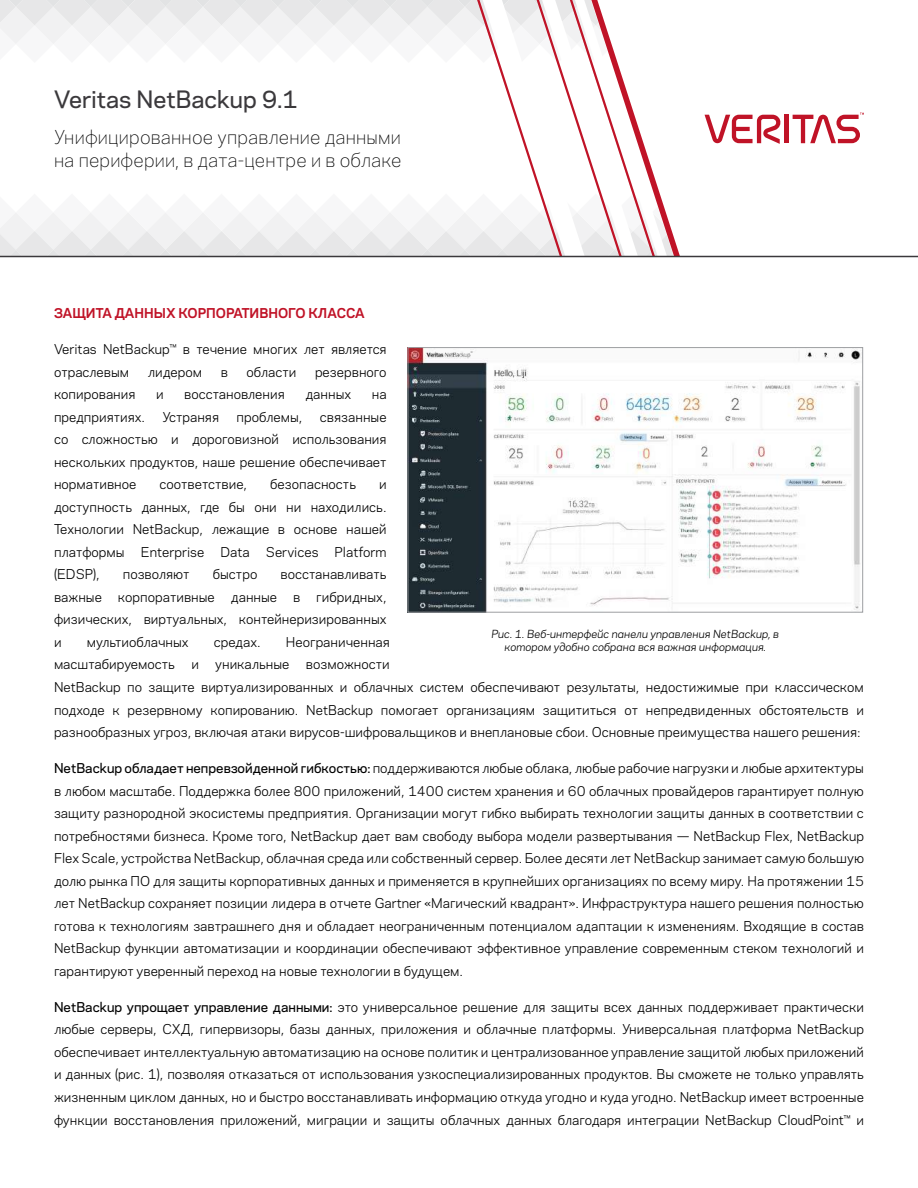
<style>
.page{position:relative;width:918px;height:1188px;background:#fff}
.page>*{position:absolute;margin:0;border:0;box-sizing:border-box;transform-origin:0 0}
.t1{font:500 22.5px "Polaris";letter-spacing:-.005em;color:#3b393c}
.t2{font:300 18px/22.5px "Polaris";letter-spacing:.01em;color:#000}
.t3{font:12.75px/22.5px "Polaris";color:#000;text-align:justify}
.t4{font:700 12.75px "Polaris";color:#c01327}
.t5{font:italic 10.5px/12.6px "Polaris";color:#000;text-align:center}
.s1{font-weight:500}
</style>
<div class="page">
<svg style="left:0;top:0;width:477px;height:256px"></svg>
<svg style="left:477px;top:0;width:441px;height:256px"></svg>
<hr style="left:785px;top:115px;width:4px;height:28px;background:#c01327">
<svg style="left:705px;top:115px;width:76px;height:29px"></svg>
<svg style="left:793px;top:113px;width:71px;height:30px"></svg>
<hr style="left:0;top:256px;width:918px;height:1px;background:#3b393c">
<img style="left:408px;top:349px;width:455px;height:264px">
<div style="left:408px;top:347px;width:455px;height:265px;border:1px solid #9d9fa2"></div>
<h1 class="t1" style="left:54px;top:82px;width:245px">Veritas NetBackup 9.1</h1>
<h2 class="t2" style="left:54px;top:125px;width:349px">Унифицированное управление данными на периферии, в дата-центре и в облаке</h2>
<p class="t4" style="left:54px;top:304px;width:312px">ЗАЩИТА ДАННЫХ КОРПОРАТИВНОГО КЛАССА</p>
<p class="t3" style="left:54px;top:337px;width:334px">Veritas NetBackup™ в течение многих лет является отраслевым</p>
<p class="t3" style="left:148px;top:360px;width:56px">лидером</p>
<p class="t3" style="left:221px;top:360px;width:9px">в</p>
<p class="t3" style="left:247px;top:360px;width:51px">области</p>
<p class="t3" style="left:315px;top:360px;width:73px">резервного</p>
<p class="t3" style="left:54px;top:382px;width:83px">копирования</p>
<p class="t3" style="left:156px;top:382px;width:9px">и</p>
<p class="t3" style="left:184px;top:382px;width:102px">восстановления</p>
<p class="t3" style="left:305px;top:382px;width:47px">данных</p>
<p class="t3" style="left:372px;top:382px;width:16px">на</p>
<p class="t3" style="left:54px;top:405px;width:93px">предприятиях.</p>
<p class="t3" style="left:163px;top:405px;width:58px">Устраняя</p>
<p class="t3" style="left:237px;top:405px;width:67px">проблемы,</p>
<p class="t3" style="left:54px;top:405px;width:334px;text-indent:266px">связанные со сложностью и дороговизной использования нескольких продуктов, наше решение обеспечивает нормативное</p>
<p class="t3" style="left:160px;top:472px;width:89px">соответствие,</p>
<p class="t3" style="left:270px;top:472px;width:87px">безопасность</p>
<p class="t3" style="left:54px;top:472px;width:334px;text-indent:325px">и доступность данных, где бы они ни находились.<br>Технологии NetBackup, лежащие в основе нашей платформы</p>
<p class="t3" style="left:141px;top:540px;width:65px">Enterprise</p>
<p class="t3" style="left:220px;top:540px;width:31px">Data</p>
<p class="t3" style="left:266px;top:540px;width:54px">Services</p>
<p class="t3" style="left:335px;top:540px;width:53px">Platform</p>
<p class="t3" style="left:54px;top:562px;width:47px">(EDSP),</p>
<p class="t3" style="left:123px;top:562px;width:68px">позволяют</p>
<p class="t3" style="left:213px;top:562px;width:46px">быстро</p>
<p class="t3" style="left:280px;top:562px;width:108px">восстанавливать</p>
<p class="t3" style="left:54px;top:585px;width:50px">важные</p>
<p class="t3" style="left:118px;top:585px;width:98px">корпоративные</p>
<p class="t3" style="left:231px;top:585px;width:48px">данные</p>
<p class="t3" style="left:293px;top:585px;width:9px">в</p>
<p class="t3" style="left:54px;top:585px;width:334px;text-indent:262px">гибридных, физических, виртуальных, контейнеризированных и</p>
<p class="t3" style="left:87px;top:630px;width:103px">мультиоблачных</p>
<p class="t3" style="left:214px;top:630px;width:48px">средах.</p>
<p class="t3" style="left:286px;top:630px;width:105px">Неограниченная</p>
<p class="t3" style="left:54px;top:652px;width:123px">масштабируемость</p>
<p class="t3" style="left:191px;top:652px;width:9px">и</p>
<p class="t3" style="left:215px;top:652px;width:76px">уникальные</p>
<p class="t3" style="left:306px;top:652px;width:85px">возможности</p>
<p class="t5" style="left:491px;top:627px;width:289px">Рис. 1. Веб-интерфейс панели управления NetBackup, в котором удобно собрана вся важная информация.</p>
<p class="t3" style="left:54px;top:676px;width:812px">NetBackup по защите виртуализированных и облачных систем обеспечивают результаты, недостижимые при классическом подходе к резервному копированию. NetBackup помогает организациям защититься от непредвиденных обстоятельств и разнообразных угроз, включая атаки вирусов-шифровальщиков и внеплановые сбои. Основные преимущества нашего решения:</p>
<p class="t3" style="left:54px;top:757px;width:812px"><span class="s1">NetBackup обладает непревзойденной гибкостью:</span> поддерживаются любые облака, любые рабочие нагрузки и любые архитектуры в любом масштабе. Поддержка более 800 приложений, 1400 систем хранения и 60 облачных провайдеров гарантирует полную защиту разнородной экосистемы предприятия. Организации могут гибко выбирать технологии защиты данных в соответствии с потребностями бизнеса. Кроме того, NetBackup дает вам свободу выбора модели развертывания — NetBackup Flex, NetBackup Flex Scale, устройства NetBackup, облачная среда или собственный сервер. Более десяти лет NetBackup занимает самую большую долю рынка ПО для защиты корпоративных данных и применяется в крупнейших организациях по всему миру. На протяжении 15 лет NetBackup сохраняет позиции лидера в отчете Gartner «Магический квадрант». Инфраструктура нашего решения полностью готова к технологиям завтрашнего дня и обладает неограниченным потенциалом адаптации к изменениям. Входящие в состав NetBackup функции автоматизации и координации обеспечивают эффективное управление современным стеком технологий и гарантируют уверенный переход на новые технологии в будущем.</p>
<p class="t3" style="left:54px;top:995px;width:812px"><span class="s1">NetBackup упрощает управление данными:</span> это универсальное решение для защиты всех данных поддерживает практически любые серверы, СХД, гипервизоры, базы данных, приложения и облачные платформы. Универсальная платформа NetBackup обеспечивает интеллектуальную автоматизацию на основе политик и централизованное управление защитой любых приложений и данных (рис. 1), позволяя отказаться от использования узкоспециализированных продуктов. Вы сможете не только управлять жизненным циклом данных, но и быстро восстанавливать информацию откуда угодно и куда угодно. NetBackup имеет встроенные функции восстановления приложений, миграции и защиты облачных данных благодаря интеграции NetBackup CloudPoint™ и</p>
</div>
